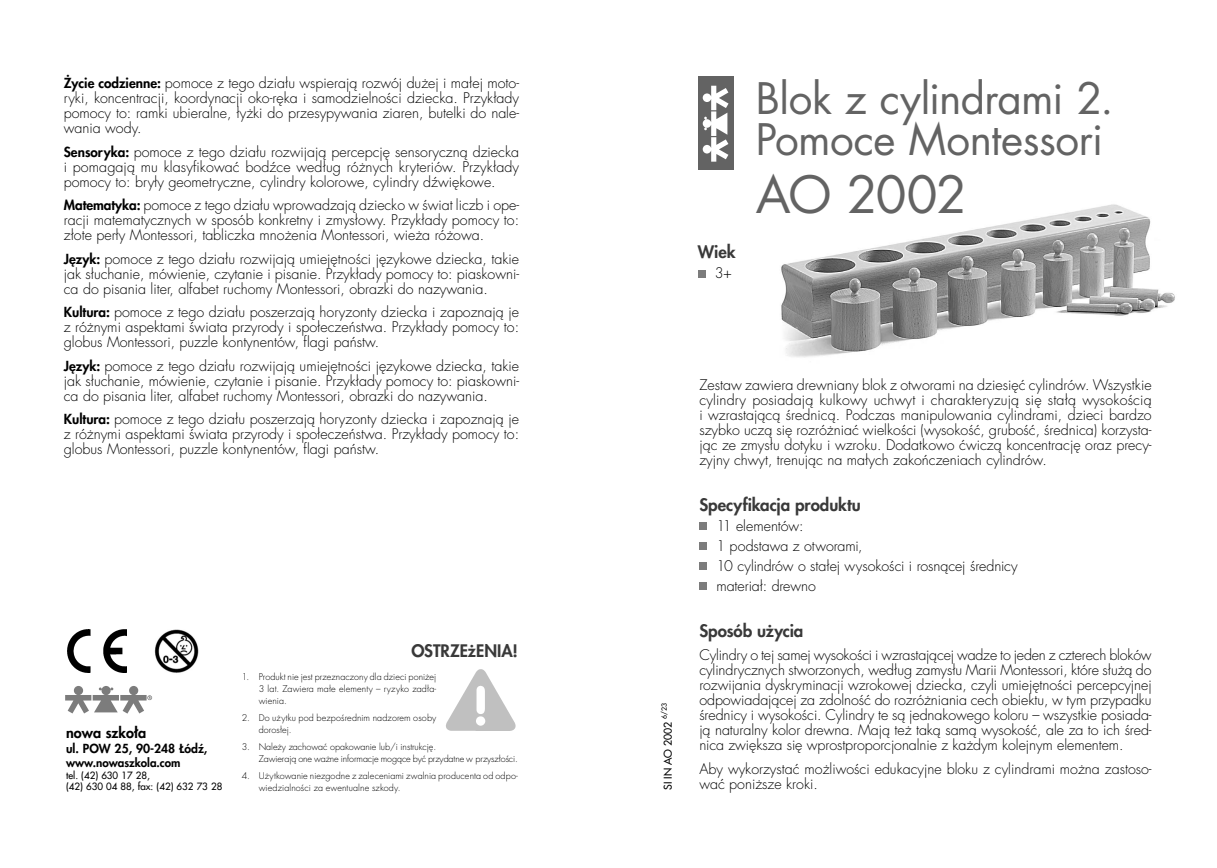
<style>
.page{position:relative;width:1217px;height:868px;background:#fff}
.page>*{position:absolute;margin:0;border:0;box-sizing:border-box;transform-origin:0 0}
.t1{font:49.95px "Futura LTS Book";letter-spacing:-.035em;color:#636363}
.t2{font:42.3px/40.5px "Futura LTS Book";letter-spacing:-.01em;color:#636363}
.t3{font:800 16.8px "Futura LTS";color:#393939}
.t4{font:800 14.4px "Futura LTS";color:#000}
.t5{font:300 14.25px/15px "Futura LTS";color:#000;text-align:justify}
.t6{font:800 12.15px "Futura LTS";color:#000}
.t7{font:800 11.55px "Futura LTS";color:#000}
.t8{font:10.5px "Futura LTS";color:#000}
.t9{font:9.75px/11.7px "Futura LTS";color:#000}
.t10{font:300 9px/12px "Futura LTS";letter-spacing:.005em;color:#000}
.t11{font:6.9px "Futura LTS";color:#000}
.s1{font-weight:800;font-size:13.5px}
</style>
<div class="page">
<img style="left:781px;top:204px;width:394px;height:154px">
<div style="left:699px;top:522px;width:7px;height:7px;background:#7c7c7c"></div>
<div style="left:699px;top:542px;width:7px;height:7px;background:#7c7c7c"></div>
<div style="left:699px;top:562px;width:7px;height:7px;background:#7c7c7c"></div>
<div style="left:699px;top:582px;width:7px;height:8px;background:#7c7c7c"></div>
<div style="left:697px;top:77px;width:36px;height:93px;background:#636363"></div>
<svg style="left:702px;top:86px;width:26px;height:76px"></svg>
<img style="left:67px;top:629px;width:59px;height:43px">
<img style="left:446px;top:669px;width:70px;height:62px">
<svg style="left:65px;top:686px;width:87px;height:27px"></svg>
<div style="left:697px;top:270px;width:8px;height:7px;background:#7c7c7c"></div>
<img style="left:154px;top:629px;width:45px;height:44px">
<p class="t5" style="left:64px;top:76px;width:456px"><span class="s1">Życie codzienne:</span> pomoce z tego działu wspierają rozwój dużej i małej moto&shy;ryki, koncentracji, koordynacji oko-ręka i samodzielności dziecka. Przykłady pomocy to: ramki ubieralne, łyżki do przesypywania ziaren, butelki do nale&shy;wania wody.</p>
<p class="t5" style="left:64px;top:144px;width:457px"><span class="s1">Sensoryka:</span> pomoce z tego działu rozwijają percepcję sensoryczną dziecka i pomagają mu klasyfikować bodźce według różnych kryteriów. Przykłady pomocy to: bryły geometryczne, cylindry kolorowe, cylindry dźwiękowe.</p>
<p class="t5" style="left:64px;top:198px;width:456px"><span class="s1">Matematyka:</span> pomoce z tego działu wprowadzają dziecko w świat liczb i ope&shy;racji matematycznych w sposób konkretny i zmysłowy. Przykłady pomocy to: złote perły Montessori, tabliczka mnożenia Montessori, wieża różowa.</p>
<p class="t5" style="left:64px;top:251px;width:456px"><span class="s1">Język:</span> pomoce z tego działu rozwijają umiejętności językowe dziecka, takie jak słuchanie, mówienie, czytanie i pisanie. Przykłady pomocy to: piaskowni&shy;ca do pisania liter, alfabet ruchomy Montessori, obrazki do nazywania.</p>
<p class="t5" style="left:64px;top:305px;width:456px"><span class="s1">Kultura:</span> pomoce z tego działu poszerzają horyzonty dziecka i zapoznają je z różnymi aspektami świata przyrody i społeczeństwa. Przykłady pomocy to: globus Montessori, puzzle kontynentów, flagi państw.</p>
<p class="t5" style="left:64px;top:358px;width:456px"><span class="s1">Język:</span> pomoce z tego działu rozwijają umiejętności językowe dziecka, takie jak słuchanie, mówienie, czytanie i pisanie. Przykłady pomocy to: piaskowni&shy;ca do pisania liter, alfabet ruchomy Montessori, obrazki do nazywania.</p>
<p class="t5" style="left:64px;top:412px;width:456px"><span class="s1">Kultura:</span> pomoce z tego działu poszerzają horyzonty dziecka i zapoznają je z różnymi aspektami świata przyrody i społeczeństwa. Przykłady pomocy to: globus Montessori, puzzle kontynentów, flagi państw.</p>
<p class="t4" style="left:66px;top:723px;width:82px">nowa szko³a</p>
<p class="t6" style="left:66px;top:740px;width:143px">ul. POW 25, 90-248 £ódŸ,</p>
<p class="t7" style="left:66px;top:754px;width:116px">www.nowaszkola.com</p>
<p class="t9" style="left:66px;top:769px;width:158px">tel. (42) 630 17 28,<br>(42) 630 04 88, fax: (42) 632 73 28</p>
<p class="t3" style="left:411px;top:639px;width:108px">OSTRZE¿ENIA!</p>
<p class="t10" style="left:259px;top:670px;width:179px;text-align:justify;text-indent:-17px">1. Produkt nie jest przeznaczony dla dzieci poni¿ej 3 lat. Zawiera małe elementy – ryzyko zadła&shy;wienia.</p>
<p class="t10" style="left:259px;top:711px;width:179px;text-indent:-17px">2. Do u¿ytku pod bezpoœrednim nadzorem osoby doros³ej.</p>
<p class="t10" style="left:259px;top:740px;width:261px;text-indent:-17px">3. Nale¿y zachowaæ opakowanie lub/i instrukcjê.<br>Zawieraj¹ one wa¿ne informacje mog¹ce byæ przydatne w przysz³oœci.</p>
<p class="t10" style="left:259px;top:770px;width:261px;text-indent:-17px">4. Użytkowanie niezgodne z zaleceniami zwalnia producenta od odpo&shy;wiedzialnoœci za ewentualne szkody.</p>
<p class="t3" style="left:697px;top:241px;width:39px">Wiek</p>
<p class="t5" style="left:714px;top:266px;width:19px">3+</p>
<h2 class="t2" style="left:755px;top:79px;width:359px">Blok z cylindrami 2.<br>Pomoce Montessori</h2>
<h1 class="t1" style="left:755px;top:163px;width:212px">AO 2002</h1>
<p class="t11" style="left:659px;top:718px;width:17px;rotate:-90deg">6/23</p>
<p class="t8" style="left:660px;top:789px;width:70px;rotate:-90deg">SI IN AO 2002</p>
<p class="t5" style="left:699px;top:377px;width:453px">Zestaw zawiera drewniany blok z otworami na dziesięć cylindrów. Wszystkie cylindry posiadają kulkowy uchwyt i charakteryzują się stałą wysokością i wzrastającą średnicą. Podczas manipulowania cylindrami, dzieci bardzo szybko uczą się rozróżniać wielkości (wysokość, grubość, średnica) korzysta&shy;jąc ze zmysłu dotyku i wzroku. Dodatkowo ćwiczą koncentrację oraz precy&shy;zyjny chwyt, trenując na małych zakończeniach cylindrów.</p>
<p class="t3" style="left:699px;top:493px;width:163px">Specyfikacja produktu</p>
<p class="t5" style="left:716px;top:515px;width:303px;line-height:20.1px;text-align:left">11 elementów:<br>1 podstawa z otworami,<br>10 cylindrów o stałej wysokości i rosnącej średnicy materiał: drewno</p>
<p class="t3" style="left:699px;top:619px;width:105px">Sposób użycia</p>
<p class="t5" style="left:699px;top:648px;width:453px">Cylindry o tej samej wysokości i wzrastającej wadze to jeden z czterech bloków cylindrycznych stworzonych, według zamysłu Marii Montessori, które służą do rozwijania dyskryminacji wzrokowej dziecka, czyli umiejętności percepcyjnej odpowiadającej za zdolność do rozróżniania cech obiektu, w tym przypadku średnicy i wysokości. Cylindry te są jednakowego koloru – wszystkie posiada&shy;ją naturalny kolor drewna. Mają też taką samą wysokość, ale za to ich śred&shy;nica zwiększa się wprostproporcjonalnie z każdym kolejnym elementem.</p>
<p class="t5" style="left:699px;top:761px;width:453px">Aby wykorzystać możliwości edukacyjne bloku z cylindrami można zastoso&shy;wać poniższe kroki.</p>
</div>
